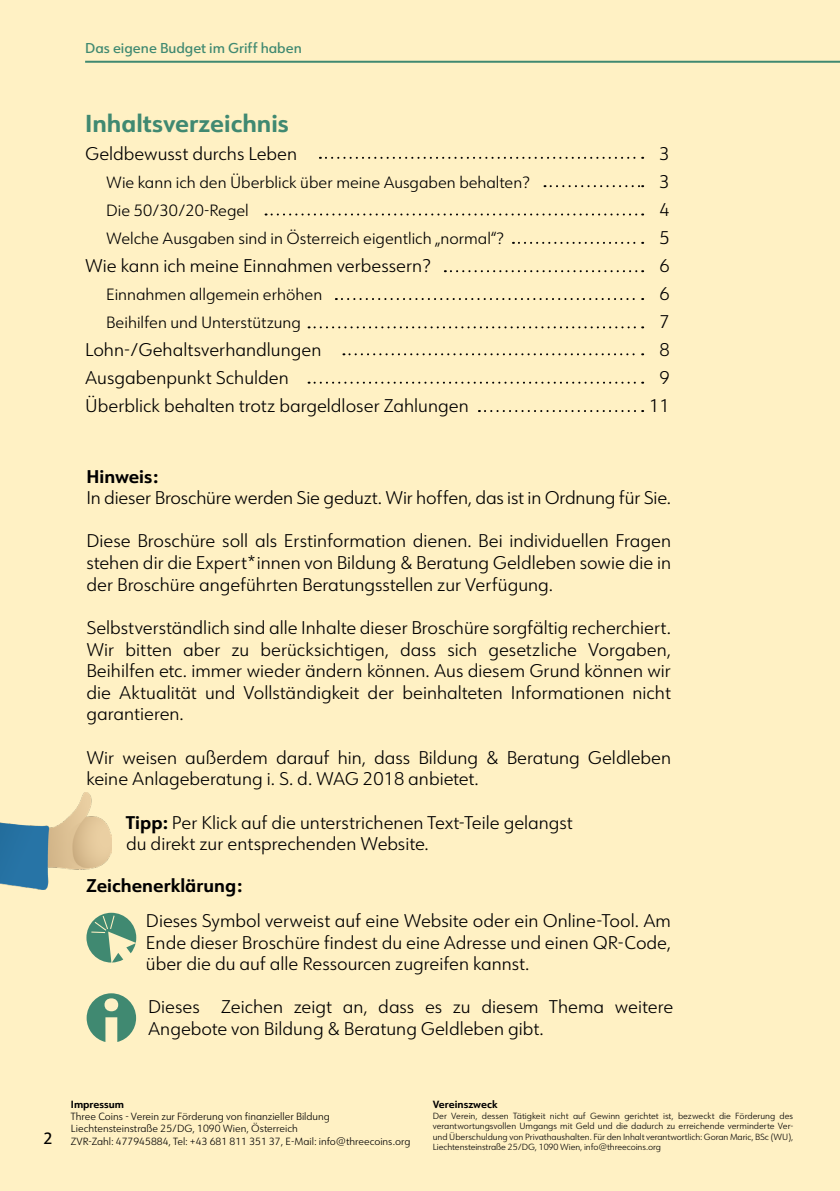
<style>
.page{position:relative;width:840px;height:1191px;background:#fff}
.page>*{position:absolute;margin:0;border:0;box-sizing:border-box;transform-origin:0 0}
.t1{font:700 24px "URW Form";color:#408971}
.t2{font:300 18px/21.6px "URW Form";color:#000;text-align:justify}
.t3{font:700 18px "URW Form";color:#000}
.t4{font:300 16px "URW Form";color:#000}
.t5{font:500 16px "URW Form";color:#000}
.t6{font:500 14px "URW Form";color:#408971}
.t7{font:300 10.2px/12.2px "URW Form";color:#000}
.t8{font:700 10.2px "URW Form";color:#000}
.t9{font:300 8.8px/10.4px "URW Form";letter-spacing:-.01em;color:#000;text-align:justify}
.s1{font-weight:700}
</style>
<div class="page">
<div style="left:0;top:0;width:839px;height:1191px;background:#fff1c4"></div>
<svg style="left:320px;top:157px;width:322px;height:2px"></svg>
<svg style="left:265px;top:213px;width:377px;height:2px"></svg>
<svg style="left:308px;top:326px;width:334px;height:2px"></svg>
<svg style="left:335px;top:298px;width:307px;height:2px"></svg>
<svg style="left:444px;top:270px;width:198px;height:2px"></svg>
<svg style="left:512px;top:242px;width:130px;height:2px"></svg>
<svg style="left:544px;top:185px;width:98px;height:2px"></svg>
<svg style="left:343px;top:353px;width:299px;height:2px"></svg>
<svg style="left:308px;top:382px;width:334px;height:2px"></svg>
<hr style="left:85px;top:61px;width:754px;height:2px;background:#408971">
<svg style="left:478px;top:410px;width:164px;height:2px"></svg>
<svg style="left:87px;top:993px;width:49px;height:49px"></svg>
<svg style="left:86px;top:912px;width:50px;height:50px"></svg>
<img style="left:0;top:793px;width:111px;height:96px">
<p class="t6" style="left:85px;top:39px;width:218px">Das eigene Budget im Griff haben</p>
<h1 class="t1" style="left:85px;top:106px;width:205px">Inhaltsverzeichnis</h1>
<p class="t2" style="left:85px;top:142px;width:213px">Geldbewusst durchs Leben</p>
<p class="t2" style="left:659px;top:142px;width:12px">3</p>
<p class="t4" style="left:106px;top:171px;width:425px">Wie kann ich den Überblick über meine Ausgaben behalten?</p>
<p class="t2" style="left:659px;top:170px;width:12px">3</p>
<p class="t4" style="left:106px;top:199px;width:144px">Die 50/30/20-Regel</p>
<p class="t2" style="left:659px;top:198px;width:12px">4</p>
<p class="t4" style="left:106px;top:227px;width:399px">Welche Ausgaben sind in Österreich eigentlich „normal“?</p>
<p class="t2" style="left:659px;top:226px;width:12px">5</p>
<p class="t2" style="left:85px;top:254px;width:347px">Wie kann ich meine Einnahmen verbessern?</p>
<p class="t2" style="left:659px;top:254px;width:12px">6</p>
<p class="t4" style="left:106px;top:283px;width:217px">Einnahmen allgemein erhöhen</p>
<p class="t2" style="left:659px;top:282px;width:12px">6</p>
<p class="t4" style="left:106px;top:311px;width:196px">Beihilfen und Unterstützung</p>
<p class="t2" style="left:659px;top:310px;width:12px">7</p>
<p class="t2" style="left:85px;top:338px;width:237px">Lohn-/Gehaltsverhandlungen</p>
<p class="t2" style="left:659px;top:338px;width:12px">8</p>
<p class="t2" style="left:85px;top:366px;width:205px">Ausgabenpunkt Schulden</p>
<p class="t2" style="left:659px;top:366px;width:12px">9</p>
<p class="t2" style="left:85px;top:394px;width:385px">Überblick behalten trotz bargeldloser Zahlungen</p>
<p class="t2" style="left:648px;top:394px;width:22px">11</p>
<p class="t3" style="left:86px;top:463px;width:73px">Hinweis:</p>
<p class="t2" style="left:86px;top:486px;width:586px">In dieser Broschüre werden Sie geduzt. Wir hoffen, das ist in Ordnung für Sie.</p>
<p class="t2" style="left:86px;top:530px;width:585px">Diese Broschüre soll als Erstinformation dienen. Bei individuellen Fragen stehen dir die Expert*innen von Bildung &amp; Beratung Geldleben sowie die in der Broschüre angeführten Beratungsstellen zur Verfügung.</p>
<p class="t2" style="left:86px;top:616px;width:585px">Selbstverständlich sind alle Inhalte dieser Broschüre sorgfältig recherchiert.<br>Wir bitten aber zu berücksichtigen, dass sich gesetzliche Vorgaben, Beihilfen etc. immer wieder ändern können. Aus diesem Grund können wir die Aktualität und Vollständigkeit der beinhalteten Informationen nicht garantieren.</p>
<p class="t2" style="left:86px;top:746px;width:585px">Wir weisen außerdem darauf hin, dass Bildung &amp; Beratung Geldleben keine Anlageberatung i. S. d. WAG 2018 anbietet.</p>
<p class="t2" style="left:126px;top:811px;width:448px"><span class="s1">Tipp:</span> Per Klick auf die unterstrichenen Text-Teile gelangst du direkt zur entsprechenden Website.</p>
<p class="t3" style="left:86px;top:873px;width:157px">Zeichenerklärung:</p>
<p class="t2" style="left:146px;top:909px;width:526px">Dieses Symbol verweist auf eine Website oder ein Online-Tool. Am Ende dieser Broschüre findest du eine Adresse und einen QR-Code, über die du auf alle Ressourcen zugreifen kannst.</p>
<p class="t2" style="left:148px;top:995px;width:526px">Dieses Zeichen zeigt an, dass es zu diesem Thema weitere<br>Angebote von Bildung &amp; Beratung Geldleben gibt.</p>
<p class="t5" style="left:44px;top:1127px;width:11px">2</p>
<p class="t8" style="left:71px;top:1097px;width:55px">Impressum</p>
<p class="t7" style="left:71px;top:1110px;width:341px">Three Coins - Verein zur Förderung von finanzieller Bildung<br>Liechtensteinstraße 25/DG, 1090 Wien, Österreich<br>ZVR-Zahl: 477945884, Tel: +43 681 811 351 37, E-Mail: info@threecoins.org</p>
<p class="t8" style="left:432px;top:1097px;width:66px">Vereinszweck</p>
<p class="t9" style="left:432px;top:1110px;width:362px">Der Verein, dessen Tätigkeit nicht auf Gewinn gerichtet ist, bezweckt die Förderung des verantwortungsvollen Umgangs mit Geld und die dadurch zu erreichende verminderte Ver&shy;und Überschuldung von Privathaushalten. Für den Inhalt verantwortlich: Goran Maric, BSc (WU), Liechtensteinstraße 25/DG, 1090 Wien, info@threecoins.org</p>
</div>
